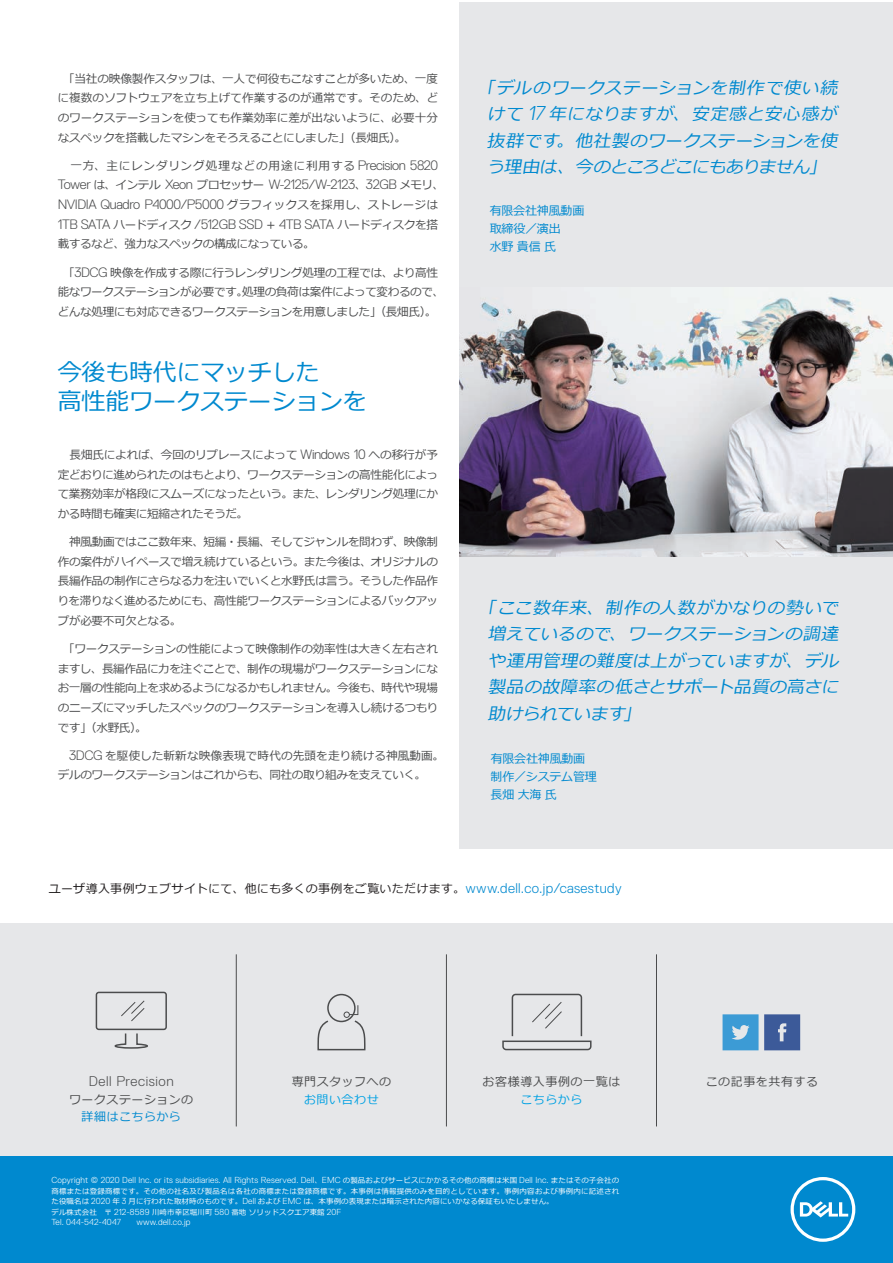
<style>
.page{position:relative;width:893px;height:1263px;background:#fff}
.page>*{position:absolute;margin:0;border:0;box-sizing:border-box;transform-origin:0 0}
.t1{font:24px/29.2px "Meiryo";letter-spacing:-.01em;color:#0089cf}
.t2{font:italic 17.1px/26.5px "Meiryo";color:#0089cf;text-align:center}
.t3{font:300 14.1px "Dell Replica";letter-spacing:.04em;color:#4b4c4d}
.t4{font:300 13.65px/19.6px "Dell Replica";letter-spacing:-.035em;color:#4b4c4d}
.t5{font:12px "Meiryo";letter-spacing:.02em;color:#231f20}
.t6{font:12px/18px "Meiryo";letter-spacing:-.015em;color:#0089cf}
.t7{font:12px "Meiryo";letter-spacing:.045em;color:#4b4c4d}
.t8{font:12px "Meiryo";letter-spacing:.04em;color:#00a1e3}
.t9{font:12px "Meiryo";letter-spacing:.04em;color:#0089cf}
.t10{font:11.7px/19.6px "Meiryo";letter-spacing:-.035em;color:#4b4c4d;text-align:justify}
.t11{font:11.7px "Meiryo";letter-spacing:.075em;color:#4b4c4d}
.t12{font:300 8.7px "Dell Replica";letter-spacing:.015em;color:#fff}
.t13{font:7.5px/10.5px "Meiryo";letter-spacing:.02em;color:#fff}
.s1{font-family:"Dell Replica";font-weight:300;font-size:13.65px}
.s2{font-family:"Meiryo";font-weight:400;font-size:11.7px}
.s3{font-family:"Dell Replica";font-weight:300;font-size:19.95px}
.s4{font-family:"Dell Replica";font-weight:300;font-size:14.1px;color:#0089cf}
.s5{font-family:"Meiryo";font-weight:400;font-size:7.5px}
.s6{font-family:"Dell Replica";font-weight:300;font-size:8.7px}
</style>
<div class="page">
<div style="left:0;top:923px;width:893px;height:340px;background:#e6e7e9"></div>
<div style="left:0;top:1156px;width:893px;height:107px;background:#0089cf"></div>
<hr style="left:236px;top:954px;width:1px;height:172px;background:#4b4c4d">
<hr style="left:446px;top:954px;width:1px;height:172px;background:#4b4c4d">
<hr style="left:656px;top:954px;width:1px;height:172px;background:#4b4c4d">
<div style="left:96px;top:992px;width:71px;height:38px;border:2px solid #4b4c4d;border-radius:2px"></div>
<svg style="left:121px;top:1000px;width:24px;height:22px"></svg>
<svg style="left:114px;top:1033px;width:34px;height:16px"></svg>
<svg style="left:317px;top:993px;width:49px;height:58px"></svg>
<svg style="left:502px;top:993px;width:90px;height:58px"></svg>
<svg style="left:764px;top:1014px;width:36px;height:36px"></svg>
<svg style="left:722px;top:1014px;width:36px;height:36px"></svg>
<svg style="left:790px;top:1177px;width:65px;height:65px"></svg>
<div style="left:459px;top:2px;width:434px;height:847px;background:#e6e7e9"></div>
<img style="left:459px;top:288px;width:434px;height:269px">
<p class="t10" style="left:58px;top:69px;width:382px">　「当社の映像製作スタッフは、一人で何役もこなすことが多いため、一度に複数のソフトウェアを立ち上げて作業するのが通常です。そのため、どのワークステーションを使っても作業効率に差が出ないように、必要十分なスペックを搭載したマシンをそろえることにしました」（長畑氏）。</p>
<p class="t11" style="left:58px;top:157px;width:382px">　一方、主にレンダリング処理などの用途に利用する <span class="s1">Precision 5820</span></p>
<p class="t4" style="left:58px;top:175px;width:388px">Tower <span class="s2">は、インテル</span> Xeon <span class="s2">プロセッサー</span> W-2125/W-2123<span class="s2">、</span>32GB <span class="s2">メモリ、<br></span>NVIDIA Quadro P4000/P5000 <span class="s2">グラフィックスを採用し、ストレージは<br></span>1TB SATA <span class="s2">ハードディスク</span> /512GB SSD <span class="s2">＋</span> 4TB SATA <span class="s2">ハードディスクを搭</span></p>
<p class="t10" style="left:58px;top:235px;width:258px">載するなど、強力なスペックの構成になっている。</p>
<p class="t10" style="left:58px;top:263px;width:388px;text-align:left">　「<span class="s1">3DCG</span> 映像を作成する際に行うレンダリング処理の工程では、より高性能なワークステーションが必要です。処理の負荷は案件によって変わるので、どんな処理にも対応できるワークステーションを用意しました」（長畑氏）。</p>
<h1 class="t1" style="left:58px;top:359px;width:311px">今後も時代にマッチした<br>高性能ワークステーションを</h1>
<p class="t10" style="left:58px;top:445px;width:382px">　長畑氏によれば、今回のリプレースによって <span class="s1">Windows 10</span> への移行が予定どおりに進められたのはもとより、ワークステーションの高性能化によって業務効率が格段にスムーズになったという。また、レンダリング処理にかかる時間も確実に短縮されたそうだ。</p>
<p class="t10" style="left:57px;top:533px;width:382px">　神風動画ではここ数年来、短編・長編、そしてジャンルを問わず、映像制作の案件がハイペースで増え続けているという。また今後は、オリジナルの長編作品の制作にさらなる力を注いでいくと水野氏は言う。そうした作品作りを滞りなく進めるためにも、高性能ワークステーションによるバックアップが必要不可欠となる。</p>
<p class="t10" style="left:58px;top:639px;width:382px">　「ワークステーションの性能によって映像制作の効率性は大きく左右されますし、長編作品に力を注ぐことで、制作の現場がワークステーションになお一層の性能向上を求めるようになるかもしれません。今後も、時代や現場のニーズにマッチしたスペックのワークステーションを導入し続けるつもりです」（水野氏）。</p>
<p class="t10" style="left:58px;top:746px;width:388px;text-indent:11px"><span class="s1">3DCG</span> を駆使した斬新な映像表現で時代の先頭を走り続ける神風動画。デルのワークステーションはこれからも、同社の取り組みを支えていく。</p>
<h2 class="t2" style="left:477px;top:75px;width:366px">「デルのワークステーションを制作で使い続けて <span class="s3">17</span> 年になりますが、安定感と安心感が抜群です。他社製のワークステーションを使う理由は、今のところどこにもありません」</h2>
<p class="t6" style="left:490px;top:202px;width:96px">有限会社神風動画取締役／演出<br>水野貴信氏</p>
<h2 class="t2" style="left:488px;top:595px;width:356px;text-align:justify;text-indent:-10px">「ここ数年来、制作の人数がかなりの勢いで増えているので、ワークステーションの調達や運用管理の難度は上がっていますが、デル製品の故障率の低さとサポート品質の高さに助けられています」</h2>
<p class="t6" style="left:491px;top:750px;width:108px">有限会社神風動画制作／システム管理長畑大海氏</p>
<p class="t5" style="left:49px;top:881px;width:574px">ユーザ導入事例ウェブサイトにて、他にも多くの事例をご覧いただけます。<span class="s4">www.dell.co.jp/casestudy</span></p>
<p class="t3" style="left:89px;top:1073px;width:86px">Dell Precision</p>
<p class="t7" style="left:69px;top:1091px;width:126px">ワークステーションの</p>
<p class="t9" style="left:82px;top:1108px;width:101px">詳細はこちらから</p>
<p class="t7" style="left:292px;top:1073px;width:101px">専門スタッフへの</p>
<p class="t8" style="left:304px;top:1091px;width:76px">お問い合わせ</p>
<p class="t7" style="left:483px;top:1073px;width:139px">お客様導入事例の一覧は</p>
<p class="t8" style="left:520px;top:1091px;width:63px">こちらから</p>
<p class="t12" style="left:51px;top:1175px;width:569px">Copyright © 2020 Dell Inc. or its subsidiaries. All Rights Reserved. Dell<span class="s5">、</span>EMC <span class="s5">の製品およびサービスにかかるその他の商標は米国</span> Dell Inc. <span class="s5">またはその子会社の</span></p>
<p class="t13" style="left:51px;top:1186px;width:569px">商標または登録商標です。その他の社名及び製品名は各社の商標または登録商標です。本事例は情報提供のみを目的としています。事例内容および事例内に記述された役職名は <span class="s6">2020</span> 年 <span class="s6">3</span> 月に行われた取材時のものです。<span class="s6">Dell</span> および <span class="s6">EMC</span> は、本事例の表現または暗示された内容にいかなる保証もいたしません。<br>デル株式会社　〒 <span class="s6">212-8589</span> 川崎市幸区堀川町 <span class="s6">580</span> 番地ソリッドスクエア東館 <span class="s6">20F</span></p>
<p class="t12" style="left:51px;top:1217px;width:141px">Tel. 044-542-4047<span class="s5">　　</span>www.dell.co.jp</p>
<p class="t7" style="left:706px;top:1073px;width:114px">この記事を共有する</p>
</div>
